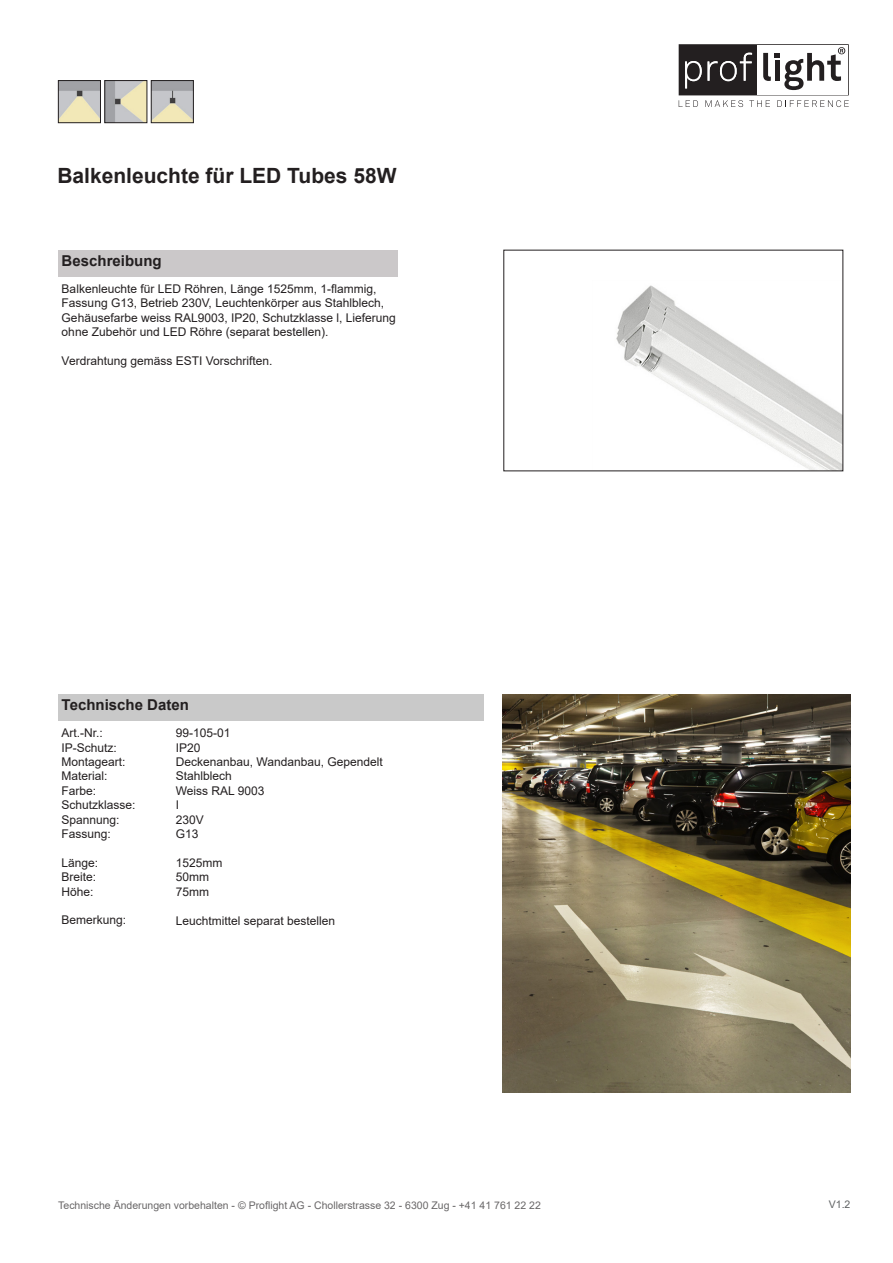
<style>
.page{position:relative;width:893px;height:1263px;background:#fff}
.page>*{position:absolute;margin:0;border:0;box-sizing:border-box;transform-origin:0 0}
.t1{font:700 21px "Arial";color:#231f20}
.t2{font:700 15px "Arial";color:#231f20}
.t3{font:12px/14.4px "Arial";color:#231f20}
.t4{font:10.5px "Arial";color:#696768}
.t5{font:10.5px "Arial";color:#5f6263}
</style>
<div class="page">
<div style="left:58px;top:694px;width:426px;height:27px;background:#c9c9c9"></div>
<img style="left:616px;top:285px;width:225px;height:184px">
<div style="left:58px;top:250px;width:340px;height:26px;background:#cbc8c9"></div>
<svg style="left:679px;top:44px;width:170px;height:63px"></svg>
<img style="left:60px;top:82px;width:39px;height:39px">
<div style="left:58px;top:80px;width:43px;height:43px;border:1px solid #231f20"></div>
<img style="left:153px;top:82px;width:39px;height:39px">
<div style="left:151px;top:80px;width:43px;height:43px;border:1px solid #231f20"></div>
<img style="left:107px;top:82px;width:38px;height:39px">
<div style="left:105px;top:80px;width:42px;height:43px;border:1px solid #231f20"></div>
<img style="left:502px;top:694px;width:348px;height:398px">
<p class="t1" style="left:57px;top:161px;width:341px">Balkenleuchte für LED Tubes 58W</p>
<p class="t2" style="left:62px;top:250px;width:102px">Beschreibung</p>
<p class="t3" style="left:62px;top:281px;width:336px">Balkenleuchte für LED Röhren, Länge 1525mm, 1-flammig, Fassung G13, Betrieb 230V, Leuchtenkörper aus Stahlblech, Gehäusefarbe weiss RAL9003, IP20, Schutzklasse l, Lieferung ohne Zubehör und LED Röhre (separat bestellen).</p>
<p class="t3" style="left:62px;top:353px;width:212px">Verdrahtung gemäss ESTI Vorschriften.</p>
<p class="t2" style="left:62px;top:695px;width:129px">Technische Daten</p>
<p class="t3" style="left:61px;top:726px;width:66px">Art.-Nr.:<br>IP-Schutz:<br>Montageart:</p>
<p class="t3" style="left:61px;top:769px;width:48px">Material:</p>
<p class="t3" style="left:61px;top:783px;width:36px">Farbe:</p>
<p class="t3" style="left:61px;top:798px;width:76px">Schutzklasse:</p>
<p class="t3" style="left:61px;top:812px;width:60px">Spannung:</p>
<p class="t3" style="left:61px;top:826px;width:51px">Fassung:</p>
<p class="t3" style="left:61px;top:855px;width:38px">Länge:</p>
<p class="t3" style="left:61px;top:870px;width:36px">Breite:<br>Höhe:</p>
<p class="t3" style="left:61px;top:913px;width:66px">Bemerkung:</p>
<p class="t3" style="left:176px;top:726px;width:209px">99-105-01<br>IP20<br>Deckenanbau, Wandanbau, Gependelt</p>
<p class="t3" style="left:176px;top:769px;width:58px">Stahlblech</p>
<p class="t3" style="left:176px;top:783px;width:90px">Weiss RAL 9003</p>
<p class="t3" style="left:176px;top:798px;width:30px">I<br>230V</p>
<p class="t3" style="left:176px;top:826px;width:24px">G13</p>
<p class="t3" style="left:176px;top:855px;width:48px">1525mm</p>
<p class="t3" style="left:176px;top:870px;width:35px">50mm</p>
<p class="t3" style="left:176px;top:884px;width:35px">75mm</p>
<p class="t3" style="left:176px;top:913px;width:161px">Leuchtmittel separat bestellen</p>
<p class="t4" style="left:58px;top:1198px;width:484px">Technische Änderungen vorbehalten - © Proflight AG - Chollerstrasse 32 - 6300 Zug - +41 41 761 22 22</p>
<p class="t5" style="left:829px;top:1197px;width:23px">V1.2</p>
</div>
